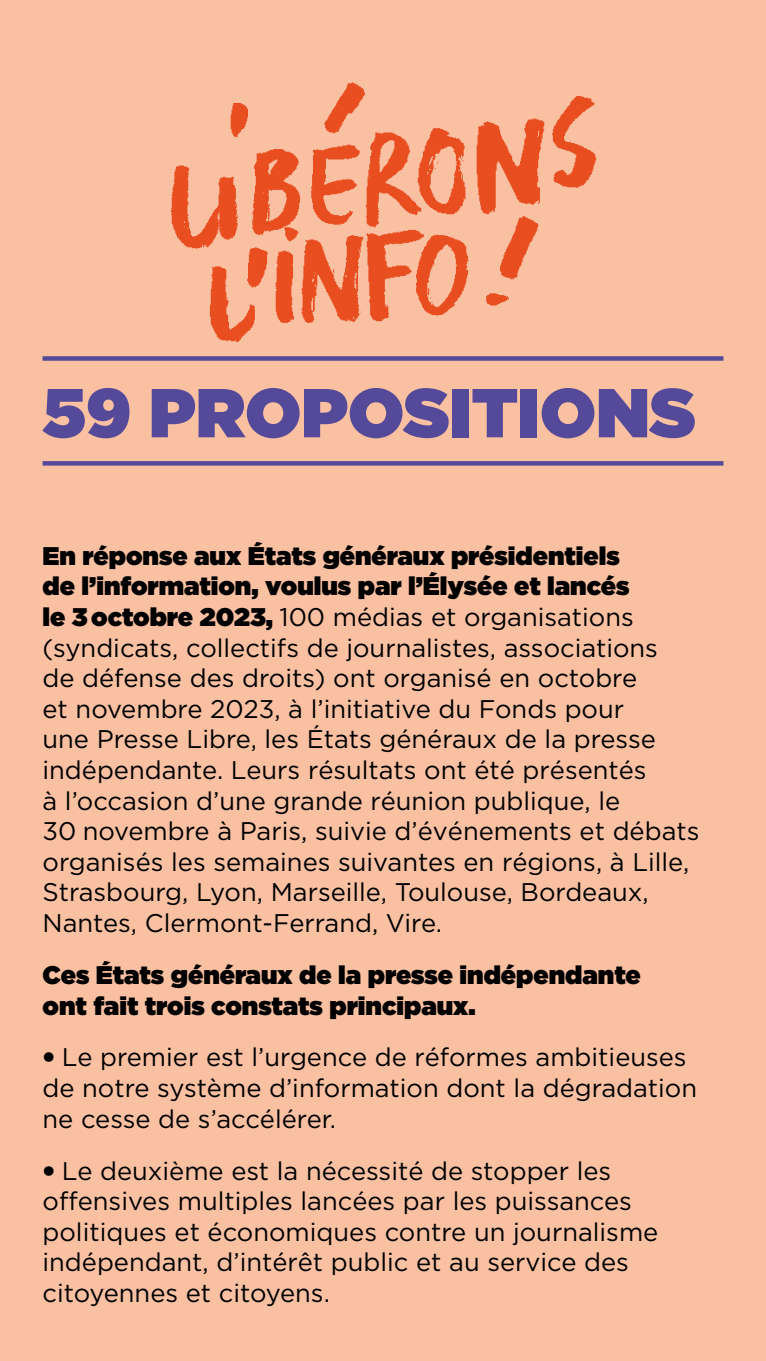
<style>
.page{position:relative;width:766px;height:1361px;background:#fff}
.page>*{position:absolute;margin:0;border:0;box-sizing:border-box;transform-origin:0 0}
.t1{font:900 69px "Gotham";color:#554a9a}
.t2{font:25.5px/30.6px "Gotham";color:#000}
.t3{font:900 25.5px/30.6px "Gotham";color:#000}
.s1{font-weight:900}
</style>
<div class="page">
<div style="left:0;top:0;width:765px;height:1361px;background:#f9c0a2"></div>
<img style="left:171px;top:82px;width:426px;height:260px">
<div style="left:43px;top:356px;width:680px;height:5px;background:#554a9a"></div>
<svg style="left:43px;top:461px;width:680px;height:4px;background:#594d9a"></svg>
<h1 class="t1" style="left:43px;top:363px;width:654px">59 PROPOSITIONS</h1>
<p class="t2" style="left:43px;top:540px;width:658px"><span class="s1">En réponse aux États généraux présidentiels<br>de l’information, voulus par l’Élysée et lancés<br>le 3 octobre 2023,</span> 100 médias et organisations (syndicats, collectifs de journalistes, associations<br>de défense des droits) ont organisé en octobre<br>et novembre 2023, à l’initiative du Fonds pour<br>une Presse Libre, les États généraux de la presse indépendante. Leurs résultats ont été présentés<br>à l’occasion d’une grande réunion publique, le<br>30 novembre à Paris, suivie d’événements et débats organisés les semaines suivantes en régions, à Lille, Strasbourg, Lyon, Marseille, Toulouse, Bordeaux, Nantes, Clermont-Ferrand, Vire.</p>
<p class="t3" style="left:43px;top:959px;width:599px">Ces États généraux de la presse indépendante ont fait trois constats principaux.</p>
<p class="t2" style="left:43px;top:1042px;width:655px"><span class="s1">•</span> Le premier est l’urgence de réformes ambitieuses de notre système d’information dont la dégradation ne cesse de s’accélérer.</p>
<p class="t2" style="left:43px;top:1155px;width:617px"><span class="s1">•</span> Le deuxième est la nécessité de stopper les offensives multiples lancées par les puissances politiques et économiques contre un journalisme indépendant, d’intérêt public et au service des citoyennes et citoyens.</p>
</div>
